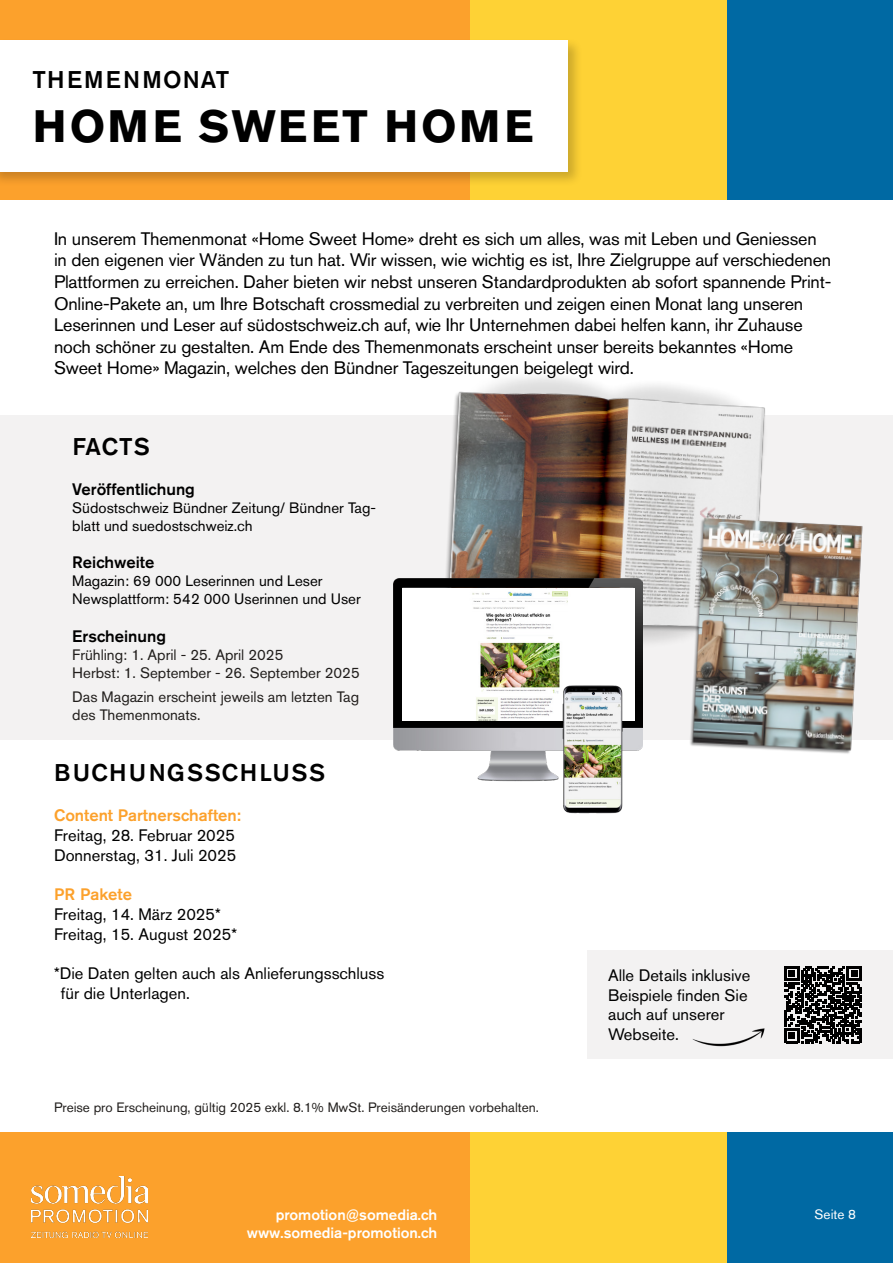
<style>
.page{position:relative;width:893px;height:1263px;background:#fff}
.page>*{position:absolute;margin:0;border:0;box-sizing:border-box;transform-origin:0 0}
.Überschrift_1_-_Thema{font:700 45px "Akzidenz Grotesk Pro";letter-spacing:.06em;color:#000}
.Überschrift_2_-_Inhalt{font:500 24px "Akzidenz Grotesk Pro";letter-spacing:.05em;color:#000}
.Überschrift_2_-_Inhalt-2{font:500 24px "Akzidenz Grotesk Pro";letter-spacing:.07em;color:#000}
.Lauftext_Lead{font:18px/21.6px "Akzidenz Grotesk Pro";letter-spacing:-.01em;color:#000}
.Lauftext_normal{font:16.5px/19.8px "Akzidenz Grotesk Pro";color:#000}
.t1{font:500 16.5px "Akzidenz Grotesk Pro";color:#000}
.Lauftext_normal-2{font:500 16.5px "Akzidenz Grotesk Pro";color:#fca12c}
.Zeitung_Erscheinung{font:15px/18px "Akzidenz Grotesk Pro";color:#000}
.Lauftext_Hinweis{font:15px/18px "Akzidenz Grotesk Pro";color:#211e1c}
.t2{font:500 15px/18px "Akzidenz Grotesk Pro";color:#fff;text-align:right}
.t3{font:13.5px "Akzidenz Grotesk Pro";color:#211e1c}
.t4{font:13.5px "Akzidenz Grotesk Pro";color:#fff}
</style>
<div class="page">
<div style="left:727px;top:0;width:166px;height:200px;background:#0069a3"></div>
<div style="left:470px;top:0;width:257px;height:200px;background:#fed235"></div>
<div style="left:0;top:0;width:470px;height:200px;background:#fca12c"></div>
<div style="left:727px;top:1132px;width:166px;height:131px;background:#0069a3"></div>
<div style="left:470px;top:1132px;width:257px;height:131px;background:#fed235"></div>
<div style="left:0;top:1132px;width:470px;height:131px;background:#fca12c"></div>
<img style="left:32px;top:1177px;width:116px;height:61px">
<div style="left:0;top:415px;width:893px;height:325px;background:#f3f2f2"></div>
<img style="left:393px;top:376px;width:470px;height:378px">
<div style="left:0;top:37px;width:583px;height:151px;background:#000;opacity:.2"></div>
<div style="left:0;top:40px;width:568px;height:132px;background:#fff"></div>
<div style="left:588px;top:950px;width:305px;height:109px;background:#f3f2f2"></div>
<svg style="left:785px;top:966px;width:76px;height:77px"></svg>
<img style="left:692px;top:1028px;width:73px;height:19px">
<img style="left:394px;top:579px;width:249px;height:203px">
<img style="left:402px;top:589px;width:233px;height:131px">
<img style="left:526px;top:681px;width:136px;height:133px">
<p class="Überschrift_2_-_Inhalt-2" style="left:33px;top:64px;width:198px">THEMENMONAT</p>
<p class="Überschrift_1_-_Thema" style="left:33px;top:97px;width:502px">HOME SWEET HOME</p>
<p class="Lauftext_Lead" style="left:54px;top:228px;width:779px">In unserem Themenmonat «Home Sweet Home» dreht es sich um alles, was mit Leben und Geniessen in den eigenen vier Wänden zu tun hat. Wir wissen, wie wichtig es ist, Ihre Zielgruppe auf verschiedenen Plattformen zu erreichen. Daher bieten wir nebst unseren Standardprodukten ab sofort spannende Print-Online-Pakete an, um Ihre Botschaft crossmedial zu verbreiten und zeigen einen Monat lang unseren Leserinnen und Leser auf südostschweiz.ch auf, wie Ihr Unternehmen dabei helfen kann, ihr Zuhause noch schöner zu gestalten. Am Ende des Themenmonats erscheint unser bereits bekanntes «Home Sweet Home» Magazin, welches den Bündner Tageszeitungen beigelegt wird.</p>
<p class="Überschrift_2_-_Inhalt" style="left:72px;top:431px;width:79px">FACTS</p>
<p class="t1" style="left:72px;top:478px;width:124px">Veröffentlichung</p>
<p class="Zeitung_Erscheinung" style="left:72px;top:498px;width:305px">Südostschweiz Bündner Zeitung/ Bündner Tag&shy;blatt und suedostschweiz.ch</p>
<p class="t1" style="left:72px;top:552px;width:84px">Reichweite</p>
<p class="Zeitung_Erscheinung" style="left:72px;top:572px;width:252px">Magazin: 69 000 Leserinnen und Leser</p>
<p class="Zeitung_Erscheinung" style="left:72px;top:590px;width:290px">Newsplattform: 542 000 Userinnen und User</p>
<p class="t1" style="left:72px;top:626px;width:95px">Erscheinung</p>
<p class="Lauftext_Hinweis" style="left:72px;top:646px;width:213px">Frühling: 1. April - 25. April 2025</p>
<p class="Lauftext_Hinweis" style="left:72px;top:664px;width:289px">Herbst: 1. September - 26. September 2025</p>
<p class="Lauftext_Hinweis" style="left:72px;top:688px;width:288px">Das Magazin erscheint jeweils am letzten Tag des Themenmonats.</p>
<p class="Überschrift_2_-_Inhalt" style="left:54px;top:757px;width:272px">BUCHUNGSSCHLUSS</p>
<p class="Lauftext_normal-2" style="left:54px;top:804px;width:188px">Content Partnerschaften:</p>
<p class="Lauftext_normal" style="left:54px;top:825px;width:183px">Freitag, 28. Februar 2025</p>
<p class="Lauftext_normal" style="left:54px;top:845px;width:184px">Donnerstag, 31. Juli 2025</p>
<p class="Lauftext_normal-2" style="left:54px;top:884px;width:79px">PR Pakete</p>
<p class="Lauftext_normal" style="left:54px;top:904px;width:168px">Freitag, 14. März 2025*</p>
<p class="Lauftext_normal" style="left:54px;top:924px;width:185px">Freitag, 15. August 2025*</p>
<p class="Lauftext_normal" style="left:61px;top:964px;width:325px;text-indent:-7px">*Die Daten gelten auch als Anlieferungsschluss für die Unterlagen.</p>
<p class="Lauftext_normal" style="left:608px;top:965px;width:144px">Alle Details inklusive<br>Beispiele finden Sie auch auf unserer<br>Webseite.</p>
<p class="t3" style="left:54px;top:1098px;width:486px">Preise pro Erscheinung, gültig 2025 exkl. 8.1% MwSt. Preisänderungen vorbehalten.</p>
<p class="t2" style="left:247px;top:1205px;width:192px">promotion@somedia.ch www.somedia-promotion.ch</p>
<p class="t4" style="left:815px;top:1205px;width:43px">Seite 8</p>
</div>
